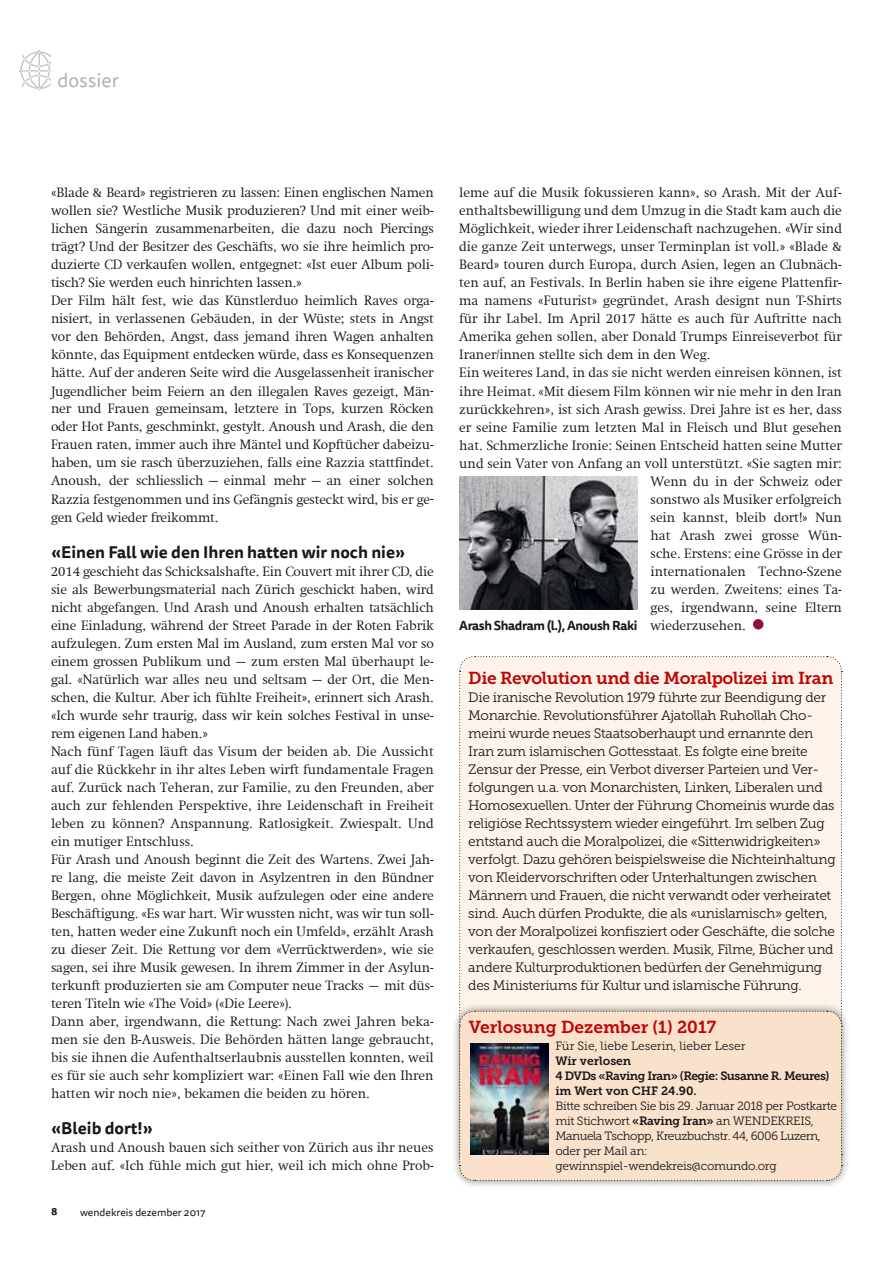
<style>
.page{position:relative;width:893px;height:1263px;background:#fff}
.page>*{position:absolute;margin:0;border:0;box-sizing:border-box;transform-origin:0 0}
.t1{font:19.5px "Tisa Sans Pro";color:#b1b2b3}
.t2{font:17.25px "Museo Slab 700";letter-spacing:-.02em;color:#c00304}
.t3{font:17.25px "Museo Slab 700";color:#c00304}
.t4{font:700 16.5px "Tisa Sans Pro";color:#181716}
.t5{font:300 13.65px/18px "Swift Com";letter-spacing:-.01em;color:#181716}
.t6{font:13.65px/18px "Museo Slab 300";letter-spacing:-.02em;color:#181716}
.t7{font:700 12.75px "Tisa Sans Pro";letter-spacing:-.03em;color:#181716}
.t8{font:12px/15px "Museo Slab 300";letter-spacing:-.025em;color:#181716}
.t9{font:12px/15px "Museo Slab 700";letter-spacing:-.04em;color:#181716}
.t10{font:12px "Museo Slab 300";color:#181716}
.t11{font:10.5px "Tisa Sans Pro";color:#181716}
.t12{font:700 10.5px "Tisa Sans Pro";color:#181716}
.s1{font-family:"Museo Slab 700"}
</style>
<div class="page">
<svg style="left:19px;top:50px;width:32px;height:41px"></svg>
<div style="left:753px;top:619px;width:10px;height:10px;background:#8f1137;border-radius:50%"></div>
<div style="left:452px;top:1003px;width:397px;height:185px;background:#181716;opacity:.5"></div>
<svg style="left:459px;top:656px;width:383px;height:525px;background:#faecdf"></svg>
<img style="left:470px;top:1044px;width:79px;height:111px">
<img style="left:459px;top:477px;width:179px;height:133px">
<h1 class="t1" style="left:57px;top:67px;width:63px">dossier</h1>
<p class="t5" style="left:51px;top:184px;width:384px">«Blade &amp; Beard» registrieren zu lassen: Einen englischen Namen wollen sie? Westliche Musik produzieren? Und mit einer weib&shy;lichen Sängerin zusammenarbeiten, die dazu noch Piercings trägt? Und der Besitzer des Geschäfts, wo sie ihre heimlich pro&shy;duzierte CD verkaufen wollen, entgegnet: «Ist euer Album poli&shy;tisch? Sie werden euch hinrichten lassen.»<br>Der Film hält fest, wie das Künstlerduo heimlich Raves orga&shy;nisiert, in verlassenen Gebäuden, in der Wüste; stets in Angst vor den Behörden, Angst, dass jemand ihren Wagen anhalten könnte, das Equipment entdecken würde, dass es Konsequenzen hätte. Auf der anderen Seite wird die Ausgelassenheit iranischer Jugendlicher beim Feiern an den illegalen Raves gezeigt, Män&shy;ner und Frauen gemeinsam, letztere in Tops, kurzen Röcken oder Hot Pants, geschminkt, gestylt. Anoush und Arash, die den Frauen raten, immer auch ihre Mäntel und Kopftücher dabeizu&shy;haben, um sie rasch überzuziehen, falls eine Razzia stattfindet.<br>Anoush, der schliesslich – einmal mehr – an einer solchen Razzia festgenommen und ins Gefängnis gesteckt wird, bis er ge&shy;gen Geld wieder freikommt.</p>
<p class="t4" style="left:51px;top:539px;width:356px">«Einen Fall wie den Ihren hatten wir noch nie»</p>
<p class="t5" style="left:51px;top:562px;width:384px">2014 geschieht das Schicksalshafte. Ein Couvert mit ihrer CD, die sie als Bewerbungsmaterial nach Zürich geschickt haben, wird nicht abgefangen. Und Arash und Anoush erhalten tatsächlich eine Einladung, während der Street Parade in der Roten Fabrik aufzulegen. Zum ersten Mal im Ausland, zum ersten Mal vor so einem grossen Publikum und – zum ersten Mal überhaupt le&shy;gal. «Natürlich war alles neu und seltsam – der Ort, die Men&shy;schen, die Kultur. Aber ich fühlte Freiheit», erinnert sich Arash. «Ich wurde sehr traurig, dass wir kein solches Festival in unse&shy;rem eigenen Land haben.»<br>Nach fünf Tagen läuft das Visum der beiden ab. Die Aussicht auf die Rückkehr in ihr altes Leben wirft fundamentale Fragen auf. Zurück nach Teheran, zur Familie, zu den Freunden, aber auch zur fehlenden Perspektive, ihre Leidenschaft in Freiheit leben zu können? Anspannung. Ratlosigkeit. Zwiespalt. Und ein mutiger Entschluss.<br>Für Arash und Anoush beginnt die Zeit des Wartens. Zwei Jah&shy;re lang, die meiste Zeit davon in Asylzentren in den Bündner Bergen, ohne Möglichkeit, Musik aufzulegen oder eine andere Beschäftigung. «Es war hart. Wir wussten nicht, was wir tun soll&shy;ten, hatten weder eine Zukunft noch ein Umfeld», erzählt Arash zu dieser Zeit. Die Rettung vor dem «Verrücktwerden», wie sie sagen, sei ihre Musik gewesen. In ihrem Zimmer in der Asylun&shy;terkunft produzierten sie am Computer neue Tracks – mit düs&shy;teren Titeln wie «The Void» («Die Leere»).<br>Dann aber, irgendwann, die Rettung: Nach zwei Jahren beka&shy;men sie den B-Ausweis. Die Behörden hätten lange gebraucht, bis sie ihnen die Aufenthaltserlaubnis ausstellen konnten, weil es für sie auch sehr kompliziert war: «Einen Fall wie den Ihren hatten wir noch nie», bekamen die beiden zu hören.</p>
<p class="t4" style="left:51px;top:1115px;width:104px">«Bleib dort!»</p>
<p class="t5" style="left:51px;top:1138px;width:384px">Arash und Anoush bauen sich seither von Zürich aus ihr neues<br>Leben auf. «Ich fühle mich gut hier, weil ich mich ohne Prob-</p>
<p class="t12" style="left:51px;top:1204px;width:8px">8</p>
<p class="t11" style="left:80px;top:1205px;width:127px">wendekreis dezember 2017</p>
<p class="t5" style="left:459px;top:184px;width:384px">leme auf die Musik fokussieren kann», so Arash. Mit der Auf-</p>
<p class="t5" style="left:459px;top:202px;width:384px">enthaltsbewilligung und dem Umzug in die Stadt kam auch die</p>
<p class="t5" style="left:459px;top:220px;width:384px">Möglichkeit, wieder ihrer Leidenschaft nachzugehen. «Wir sind</p>
<p class="t5" style="left:459px;top:238px;width:384px">die ganze Zeit unterwegs, unser Terminplan ist voll.» «Blade &amp;</p>
<p class="t5" style="left:459px;top:256px;width:384px">Beard» touren durch Europa, durch Asien, legen an Clubnäch-</p>
<p class="t5" style="left:459px;top:274px;width:384px">ten auf, an Festivals. In Berlin haben sie ihre eigene Plattenfir-</p>
<p class="t5" style="left:459px;top:292px;width:384px">ma namens «Futurist» gegründet, Arash designt nun T-Shirts</p>
<p class="t5" style="left:459px;top:310px;width:384px">für ihr Label. Im April 2017 hätte es auch für Auftritte nach</p>
<p class="t5" style="left:459px;top:328px;width:384px">Amerika gehen sollen, aber Donald Trumps Einreiseverbot für</p>
<p class="t5" style="left:459px;top:346px;width:253px">Iraner/innen stellte sich dem in den Weg.</p>
<p class="t5" style="left:459px;top:364px;width:384px">Ein weiteres Land, in das sie nicht werden einreisen können, ist</p>
<p class="t5" style="left:459px;top:382px;width:384px">ihre Heimat. «Mit diesem Film können wir nie mehr in den Iran</p>
<p class="t5" style="left:459px;top:400px;width:384px">zurückkehren», ist sich Arash gewiss. Drei Jahre ist es her, dass</p>
<p class="t5" style="left:459px;top:418px;width:384px">er seine Familie zum letzten Mal in Fleisch und Blut gesehen</p>
<p class="t5" style="left:459px;top:436px;width:384px">hat. Schmerzliche Ironie: Seinen Entscheid hatten seine Mutter</p>
<p class="t5" style="left:459px;top:454px;width:384px">und sein Vater von Anfang an voll unterstützt. «Sie sagten mir:</p>
<p class="t5" style="left:651px;top:472px;width:193px">Wenn du in der Schweiz oder</p>
<p class="t5" style="left:651px;top:490px;width:193px">sonstwo als Musiker erfolgreich</p>
<p class="t5" style="left:651px;top:508px;width:193px">sein kannst, bleib dort!» Nun</p>
<p class="t5" style="left:651px;top:526px;width:193px">hat Arash zwei grosse Wün-</p>
<p class="t5" style="left:651px;top:544px;width:193px">sche. Erstens: eine Grösse in der</p>
<p class="t5" style="left:651px;top:562px;width:193px">internationalen Techno-Szene</p>
<p class="t5" style="left:651px;top:580px;width:193px">zu werden. Zweitens: eines Ta-</p>
<p class="t5" style="left:651px;top:598px;width:193px">ges, irgendwann, seine Eltern</p>
<p class="t5" style="left:651px;top:616px;width:97px">wiederzusehen.</p>
<p class="t7" style="left:459px;top:616px;width:180px">Arash Shadram (l.), Anoush Raki</p>
<p class="t2" style="left:468px;top:668px;width:367px">Die Revolution und die Moralpolizei im Iran</p>
<p class="t6" style="left:468px;top:688px;width:369px">Die iranische Revolution 1979 führte zur Beendigung der Monarchie. Revolutionsführer Ajatollah Ruhollah Cho&shy;meini wurde neues Staatsoberhaupt und ernannte den Iran zum islamischen Gottesstaat. Es folgte eine breite Zensur der Presse, ein Verbot diverser Parteien und Ver&shy;folgungen u.a. von Monarchisten, Linken, Liberalen und Homosexuellen. Unter der Führung Chomeinis wurde das religiöse Rechtssystem wieder eingeführt. Im selben Zug entstand auch die Moralpolizei, die «Sittenwidrigkeiten» verfolgt. Dazu gehören beispielsweise die Nichteinhaltung von Kleidervorschriften oder Unterhaltungen zwischen Männern und Frauen, die nicht verwandt oder verheiratet sind. Auch dürfen Produkte, die als «unislamisch» gelten, von der Moralpolizei konfisziert oder Geschäfte, die solche verkaufen, geschlossen werden. Musik, Filme, Bücher und andere Kulturproduktionen bedürfen der Genehmigung des Ministeriums für Kultur und islamische Führung.</p>
<p class="t3" style="left:469px;top:1017px;width:249px">Verlosung Dezember (1) 2017</p>
<p class="t10" style="left:555px;top:1040px;width:192px">Für Sie, liebe Leserin, lieber Leser</p>
<p class="t9" style="left:555px;top:1054px;width:276px">Wir verlosen<br>4 DVDs «Raving Iran» (Regie: Susanne R. Meures) im Wert von CHF 24.90.</p>
<p class="t8" style="left:555px;top:1099px;width:283px">Bitte schreiben Sie bis 29. Januar 2018 per Postkarte mit Stichwort <span class="s1">«Raving Iran»</span> an WENDEKREIS, Manuela Tschopp, Kreuzbuchstr. 44, 6006 Luzern, oder per Mail an: gewinnspiel-wendekreis@comundo.org</p>
</div>
